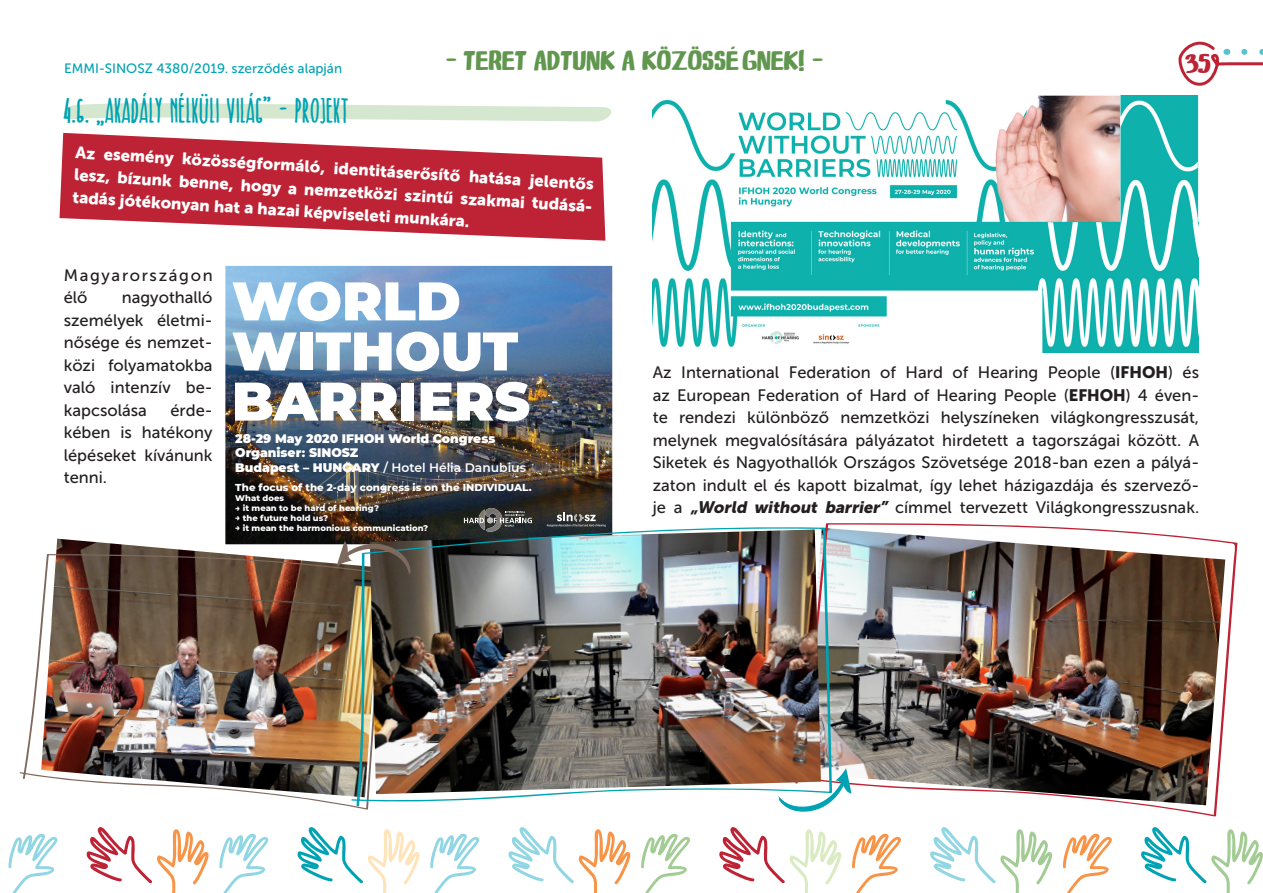
<style>
.page{position:relative;width:1263px;height:893px;background:#fff}
.page>*{position:absolute;margin:0;border:0;box-sizing:border-box;transform-origin:0 0}
.t1{font:900 54.3px/50.1px "Montserrat";color:#fff}
.kenyer{font:34.5px "Recipe Daily";color:#00a3b3}
.t2{font:700 27px "Recipe Daily";color:#60964e}
.t3{font:700 27px "Recipe Daily";color:#bd2335}
.kenyer-2{font:16.5px/22.5px "Museo Sans 500";color:#231f20;text-align:justify}
.kenyer-3{font:16.5px/22.2px "Museo Sans Cyrl 900";color:#fff;text-align:justify}
.kenyer-4{font:16.5px/22.5px "Museo Sans 500";letter-spacing:.1em;color:#231f20}
.t4{font:13.5px "Museo Sans 500";color:#00a3b3}
.t5{font:900 12.3px/14.9px "Montserrat";color:#fff}
.t6{font:800 10.2px "Montserrat";color:#fff}
.t7{font:800 8.4px "Montserrat";color:#fff}
.s1{font-weight:800}
.s2{font-weight:600}
.s3{font-family:"Museo Sans Cyrl 900"}
.s4{font-family:"Museo Sans Cyrl 900";font-style:italic}
</style>
<div class="page">
<svg style="left:1178px;top:41px;width:85px;height:45px"></svg>
<svg style="left:1141px;top:827px;width:122px;height:66px"></svg>
<svg style="left:1063px;top:833px;width:49px;height:60px"></svg>
<svg style="left:930px;top:827px;width:122px;height:66px"></svg>
<svg style="left:852px;top:833px;width:49px;height:60px"></svg>
<svg style="left:719px;top:827px;width:122px;height:66px"></svg>
<svg style="left:641px;top:833px;width:49px;height:60px"></svg>
<svg style="left:508px;top:827px;width:122px;height:66px"></svg>
<svg style="left:430px;top:833px;width:50px;height:60px"></svg>
<svg style="left:297px;top:827px;width:122px;height:66px"></svg>
<svg style="left:219px;top:833px;width:50px;height:60px"></svg>
<svg style="left:86px;top:827px;width:123px;height:66px"></svg>
<svg style="left:8px;top:833px;width:50px;height:60px"></svg>
<svg style="left:64px;top:103px;width:548px;height:19px"></svg>
<svg style="left:60px;top:133px;width:545px;height:108px;fill:#bd2335"></svg>
<img style="left:225px;top:266px;width:387px;height:273px">
<img style="left:479px;top:509px;width:6px;height:2px">
<img style="left:485px;top:508px;width:17px;height:3px">
<svg style="left:464px;top:511px;width:68px;height:14px"></svg>
<svg style="left:547px;top:512px;width:59px;height:13px"></svg>
<img style="left:653px;top:96px;width:545px;height:257px">
<img style="left:825px;top:523px;width:412px;height:293px">
<img style="left:56px;top:539px;width:294px;height:15px">
<img style="left:19px;top:554px;width:350px;height:256px">
<img style="left:350px;top:525px;width:482px;height:282px">
<svg style="left:337px;top:541px;width:74px;height:35px;background:#6c6860"></svg>
<svg style="left:778px;top:768px;width:73px;height:46px"></svg>
<h3 class="t2" style="left:446px;top:47px;width:378px">_ TERET ADTUNK A KÖZÖSSÉGNEK! _</h3>
<p class="t4" style="left:64px;top:61px;width:280px">EMMI-SINOSZ 4380/2019. szerződés alapján</p>
<h3 class="t3" style="left:1185px;top:49px;width:27px">35</h3>
<p class="kenyer" style="left:64px;top:90px;width:287px">4.6. AKADÁLY NÉLKÜLI VILÁG” - PROJEKT</p>
<p class="kenyer" style="left:97px;top:114px;width:10px">”</p>
<p class="kenyer-3" style="left:75px;top:143px;width:522px;rotate:3deg">Az esemény közösségformáló, identitáserősítő hatása jelentős lesz, bízunk benne, hogy a nemzetközi szintű szakmai tudásá&shy;tadás jótékonyan hat a hazai képviseleti munkára.</p>
<p class="kenyer-4" style="left:64px;top:264px;width:150px">Magyarországon élő</p>
<p class="kenyer-2" style="left:64px;top:286px;width:150px;text-indent:58px">nagyothalló személyek életmi&shy;nősége és nemzet&shy;közi folyamatokba való intenzív be&shy;kapcsolása</p>
<p class="kenyer-2" style="left:64px;top:399px;width:150px;text-indent:107px">érde&shy;kében is hatékony lépéseket kívánunk tenni.</p>
<p class="t1" style="left:232px;top:273px;width:300px">WORLD<br>WITHOUT<br>BARRIERS</p>
<p class="t5" style="left:235px;top:430px;width:292px">28-29 May 2020 IFHOH World Congress<br>Organiser<span class="s1">:</span> SINOSZ<br>Budapest – HUNGARY <span class="s2">/ Hotel Hélia Danubius</span></p>
<p class="t6" style="left:235px;top:480px;width:298px">The focus of the 2-day congress is on the INDIVIDUAL.</p>
<p class="t7" style="left:235px;top:492px;width:50px">What does</p>
<p class="t7" style="left:235px;top:502px;width:145px">→ it mean to be hard of hearing?</p>
<p class="t7" style="left:235px;top:512px;width:95px">→ the future hold us?</p>
<p class="t7" style="left:235px;top:522px;width:194px">→ it mean the harmonious communication?</p>
<p class="kenyer-2" style="left:653px;top:361px;width:548px">Az International Federation of Hard of Hearing People (<span class="s3">IFHOH</span>) és az European Federation of Hard of Hearing People (<span class="s3">EFHOH</span>) 4 éven&shy;te rendezi különböző nemzetközi helyszíneken világkongresszusát, melynek megvalósítására pályázatot hirdetett a tagországai között. A Siketek és Nagyothallók Országos Szövetsége 2018-ban ezen a pályá&shy;zaton indult el és kapott bizalmat, így lehet házigazdája és szervező&shy;je a <span class="s4">„World without barrier”</span> címmel tervezett Világkongresszusnak.</p>
</div>
